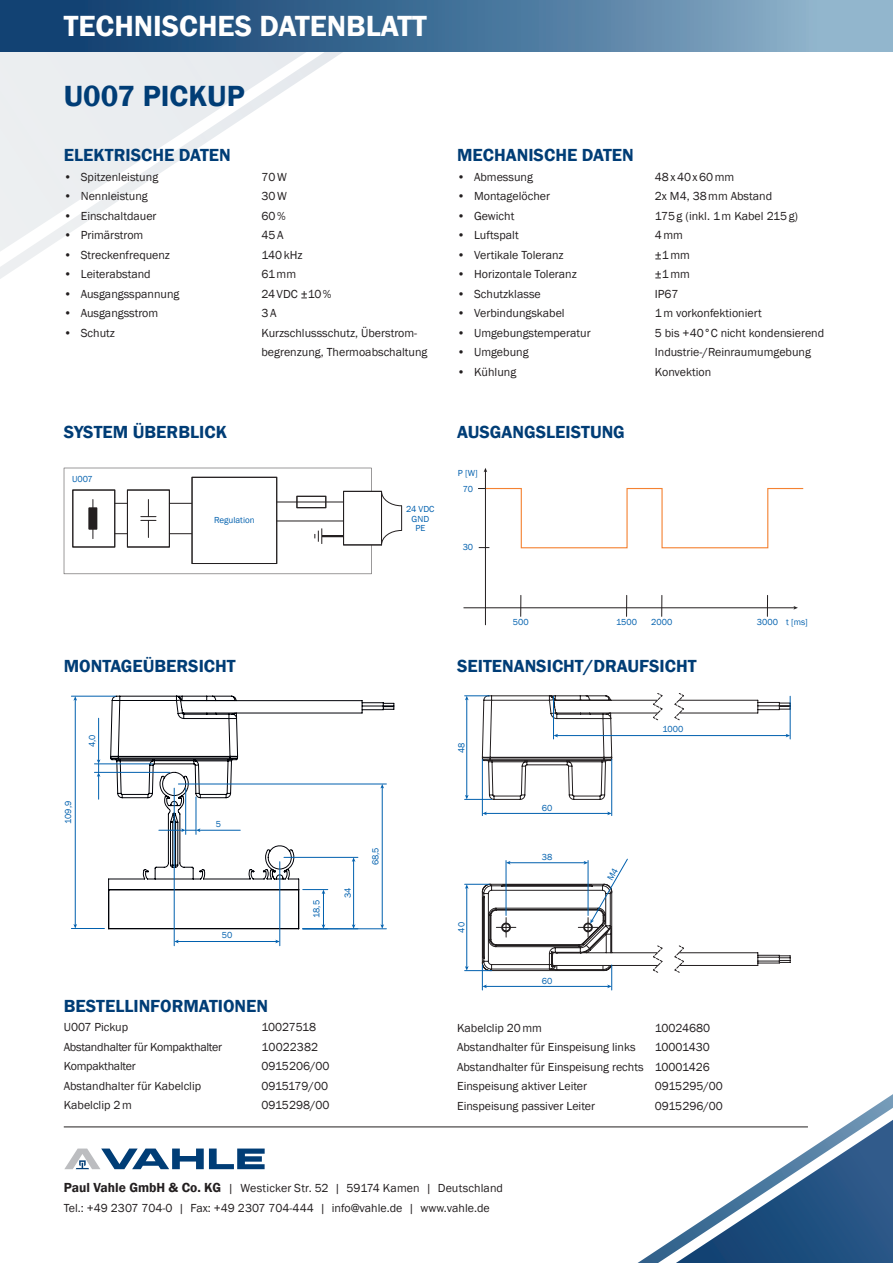
<style>
.page{position:relative;width:893px;height:1263px;background:#fff}
.page>*{position:absolute;margin:0;border:0;box-sizing:border-box;transform-origin:0 0}
.t1{font:600 30px "Franklin Gothic";color:#fff}
.t2{font:600 30px "Franklin Gothic";color:#003d76}
.t3{font:600 18px "Franklin Gothic";color:#003d76}
.t4{font:12px/19.5px "Franklin Gothic";color:#231f20}
.t5{font:12px "Franklin Gothic";letter-spacing:-.02em;color:#231f20}
.t6{font:12px "Franklin Gothic";letter-spacing:.125em;color:#231f20}
.t7{font:9px/9.8px "Franklin Gothic";color:#0160ae;text-align:center}
.s1{font-weight:600;font-size:13.5px}
</style>
<div class="page">
<svg style="left:618px;top:1094px;width:275px;height:169px"></svg>
<svg style="left:0;top:51px;width:425px;height:228px"></svg>
<div style="left:0;top:0;width:893px;height:51px;background:linear-gradient(to right,#013468,#91b5cd)"></div>
<svg style="left:64px;top:1148px;width:201px;height:21px"></svg>
<hr style="left:64px;top:1126px;width:744px;height:1px;background:#231f20">
<svg style="left:64px;top:468px;width:308px;height:106px"></svg>
<div style="left:322px;top:535px;width:21px;height:2px;border:1px solid #231f20"></div>
<hr style="left:277px;top:521px;width:95px;height:1px;background:#231f20">
<hr style="left:277px;top:502px;width:85px;height:1px;background:#231f20">
<div style="left:344px;top:491px;width:37px;height:54px;background:#fff"></div>
<div style="left:343px;top:491px;width:39px;height:54px;border:1px solid #231f20"></div>
<svg style="left:381px;top:491px;width:21px;height:54px"></svg>
<hr style="left:464px;top:607px;width:331px;height:1px;background:#231f20">
<svg style="left:793px;top:606px;width:5px;height:4px"></svg>
<hr style="left:485px;top:471px;width:1px;height:154px;background:#231f20">
<svg style="left:520px;top:595px;width:1px;height:21px"></svg>
<svg style="left:626px;top:595px;width:1px;height:21px"></svg>
<svg style="left:661px;top:595px;width:1px;height:21px"></svg>
<svg style="left:767px;top:595px;width:1px;height:21px"></svg>
<svg style="left:478px;top:488px;width:326px;height:61px"></svg>
<svg style="left:108px;top:695px;width:286px;height:234px"></svg>
<hr style="left:199px;top:830px;width:41px;height:1px;background:#0160ae">
<svg style="left:159px;top:828px;width:41px;height:4px"></svg>
<hr style="left:185px;top:788px;width:1px;height:46px;background:#0160ae">
<hr style="left:196px;top:797px;width:1px;height:37px;background:#0160ae">
<hr style="left:177px;top:941px;width:100px;height:1px;background:#0160ae">
<svg style="left:275px;top:940px;width:5px;height:3px"></svg>
<hr style="left:280px;top:862px;width:1px;height:84px;background:#0160ae">
<hr style="left:174px;top:788px;width:1px;height:158px;background:#0160ae">
<hr style="left:323px;top:893px;width:1px;height:33px;background:#0160ae">
<svg style="left:303px;top:889px;width:25px;height:5px"></svg>
<svg style="left:303px;top:924px;width:25px;height:4px"></svg>
<hr style="left:353px;top:860px;width:1px;height:66px;background:#0160ae">
<hr style="left:284px;top:857px;width:74px;height:1px;background:#0160ae">
<hr style="left:382px;top:787px;width:1px;height:139px;background:#0160ae">
<svg style="left:380px;top:924px;width:4px;height:4px"></svg>
<svg style="left:380px;top:785px;width:4px;height:3px"></svg>
<hr style="left:178px;top:784px;width:208px;height:1px;background:#0160ae">
<hr style="left:303px;top:928px;width:83px;height:1px;background:#0160ae">
<hr style="left:98px;top:718px;width:1px;height:43px;background:#0160ae">
<svg style="left:97px;top:759px;width:3px;height:40px"></svg>
<hr style="left:94px;top:764px;width:59px;height:1px;background:#0160ae">
<hr style="left:94px;top:772px;width:76px;height:1px;background:#0160ae">
<hr style="left:75px;top:699px;width:1px;height:226px;background:#0160ae">
<svg style="left:73px;top:697px;width:4px;height:4px"></svg>
<svg style="left:73px;top:924px;width:4px;height:4px"></svg>
<hr style="left:71px;top:928px;width:33px;height:1px;background:#0160ae">
<hr style="left:71px;top:696px;width:45px;height:1px;background:#0160ae">
<hr style="left:486px;top:813px;width:122px;height:1px;background:#0160ae">
<svg style="left:483px;top:811px;width:4px;height:4px"></svg>
<svg style="left:607px;top:811px;width:4px;height:4px"></svg>
<hr style="left:611px;top:759px;width:1px;height:57px;background:#0160ae">
<hr style="left:482px;top:759px;width:1px;height:57px;background:#0160ae">
<svg style="left:465px;top:693px;width:326px;height:107px"></svg>
<svg style="left:465px;top:858px;width:326px;height:132px"></svg>
<h1 class="t1" style="left:64px;top:8px;width:365px">TECHNISCHES DATENBLATT</h1>
<h1 class="t2" style="left:64px;top:78px;width:183px">U007 PICKUP</h1>
<h2 class="t3" style="left:64px;top:144px;width:169px">ELEKTRISCHE DATEN</h2>
<p class="t4" style="left:64px;top:167px;width:96px">• Spitzenleistung</p>
<p class="t4" style="left:261px;top:167px;width:27px">70W</p>
<p class="t4" style="left:64px;top:187px;width:86px">• Nennleistung</p>
<p class="t4" style="left:261px;top:187px;width:27px">30W</p>
<p class="t4" style="left:64px;top:206px;width:94px">• Einschaltdauer</p>
<p class="t4" style="left:261px;top:206px;width:26px">60%</p>
<p class="t4" style="left:64px;top:226px;width:81px">• Primärstrom</p>
<p class="t4" style="left:261px;top:226px;width:24px">45A</p>
<p class="t4" style="left:64px;top:245px;width:108px">• Streckenfrequenz</p>
<p class="t4" style="left:261px;top:245px;width:43px">140kHz</p>
<p class="t4" style="left:64px;top:265px;width:88px">• Leiterabstand</p>
<p class="t4" style="left:261px;top:265px;width:36px">61mm</p>
<p class="t4" style="left:64px;top:284px;width:117px">• Ausgangsspannung</p>
<p class="t4" style="left:261px;top:284px;width:72px">24VDC ±10%</p>
<p class="t4" style="left:64px;top:304px;width:96px">• Ausgangsstrom</p>
<p class="t4" style="left:261px;top:304px;width:16px">3A</p>
<p class="t4" style="left:64px;top:323px;width:53px">• Schutz</p>
<p class="t4" style="left:261px;top:323px;width:167px">Kurzschlussschutz, Überstrom&shy;begrenzung, Thermoabschaltung</p>
<h2 class="t3" style="left:457px;top:144px;width:178px">MECHANISCHE DATEN</h2>
<p class="t4" style="left:457px;top:167px;width:77px">• Abmessung</p>
<p class="t6" style="left:655px;top:169px;width:81px">48x40x60mm</p>
<p class="t4" style="left:457px;top:187px;width:94px">• Montagelöcher</p>
<p class="t4" style="left:655px;top:187px;width:119px">2x M4, 38mm Abstand</p>
<p class="t4" style="left:457px;top:206px;width:59px">• Gewicht</p>
<p class="t4" style="left:655px;top:206px;width:145px">175g (inkl. 1m Kabel 215g)</p>
<p class="t4" style="left:457px;top:226px;width:63px">• Luftspalt</p>
<p class="t4" style="left:655px;top:226px;width:30px">4mm</p>
<p class="t4" style="left:457px;top:245px;width:108px">• Vertikale Toleranz</p>
<p class="t4" style="left:655px;top:245px;width:37px">±1mm</p>
<p class="t4" style="left:457px;top:265px;width:121px">• Horizontale Toleranz</p>
<p class="t4" style="left:655px;top:265px;width:37px">±1mm</p>
<p class="t4" style="left:457px;top:284px;width:85px">• Schutzklasse</p>
<p class="t4" style="left:655px;top:284px;width:25px">IP67</p>
<p class="t4" style="left:457px;top:304px;width:109px">• Verbindungskabel</p>
<p class="t4" style="left:655px;top:304px;width:108px">1m vorkonfektioniert</p>
<p class="t4" style="left:457px;top:323px;width:135px">• Umgebungstemperatur</p>
<p class="t4" style="left:655px;top:323px;width:171px">5 bis +40°C nicht kondensierend</p>
<p class="t4" style="left:457px;top:343px;width:73px">• Umgebung</p>
<p class="t4" style="left:655px;top:343px;width:158px">Industrie-/Reinraumumgebung</p>
<p class="t4" style="left:457px;top:362px;width:61px">• Kühlung</p>
<p class="t4" style="left:655px;top:362px;width:58px">Konvektion</p>
<h2 class="t3" style="left:64px;top:421px;width:165px">SYSTEM ÜBERBLICK</h2>
<h2 class="t3" style="left:457px;top:421px;width:169px">AUSGANGSLEISTUNG</h2>
<p class="t7" style="left:72px;top:474px;width:22px">U007</p>
<p class="t7" style="left:214px;top:515px;width:42px">Regulation</p>
<p class="t7" style="left:406px;top:504px;width:30px">24 VDC<br>GND<br>PE</p>
<p class="t7" style="left:458px;top:468px;width:21px">P [W]</p>
<p class="t7" style="left:463px;top:484px;width:12px">70</p>
<p class="t7" style="left:463px;top:542px;width:12px">30</p>
<p class="t7" style="left:513px;top:617px;width:17px">500</p>
<p class="t7" style="left:616px;top:617px;width:22px">1500</p>
<p class="t7" style="left:651px;top:617px;width:23px">2000</p>
<p class="t7" style="left:757px;top:617px;width:23px">3000</p>
<p class="t7" style="left:786px;top:617px;width:23px">t [ms]</p>
<h2 class="t3" style="left:64px;top:655px;width:173px">MONTAGEÜBERSICHT</h2>
<h2 class="t3" style="left:457px;top:655px;width:241px">SEITENANSICHT/DRAUFSICHT</h2>
<p class="t7" style="left:87px;top:747px;width:14px;rotate:-90deg">4,0</p>
<p class="t7" style="left:457px;top:753px;width:12px;rotate:-90deg">48</p>
<p class="t7" style="left:63px;top:824px;width:25px;rotate:-90deg">109,9</p>
<p class="t7" style="left:542px;top:803px;width:12px">60</p>
<p class="t7" style="left:216px;top:820px;width:7px">5</p>
<p class="t7" style="left:222px;top:930px;width:12px">50</p>
<p class="t7" style="left:312px;top:918px;width:20px;rotate:-90deg">18,5</p>
<p class="t7" style="left:343px;top:898px;width:12px;rotate:-90deg">34</p>
<p class="t7" style="left:371px;top:865px;width:20px;rotate:-90deg">68,5</p>
<p class="t7" style="left:457px;top:933px;width:12px;rotate:-90deg">40</p>
<p class="t7" style="left:542px;top:853px;width:12px">38</p>
<p class="t7" style="left:542px;top:976px;width:12px">60</p>
<p class="t7" style="left:662px;top:724px;width:22px">1000</p>
<h2 class="t3" style="left:64px;top:995px;width:206px">BESTELLINFORMATIONEN</h2>
<p class="t4" style="left:64px;top:1018px;width:66px">U007 Pickup</p>
<p class="t4" style="left:261px;top:1018px;width:56px">10027518</p>
<p class="t5" style="left:64px;top:1039px;width:160px">Abstandhalter für Kompakthalter</p>
<p class="t4" style="left:261px;top:1037px;width:58px">10022382</p>
<p class="t5" style="left:64px;top:1059px;width:74px">Kompakthalter</p>
<p class="t4" style="left:261px;top:1057px;width:70px">0915206/00</p>
<p class="t4" style="left:64px;top:1076px;width:139px">Abstandhalter für Kabelclip</p>
<p class="t4" style="left:261px;top:1076px;width:68px">0915179/00</p>
<p class="t4" style="left:64px;top:1096px;width:70px">Kabelclip 2m</p>
<p class="t4" style="left:261px;top:1096px;width:70px">0915298/00</p>
<p class="t4" style="left:457px;top:1018px;width:86px">Kabelclip 20mm</p>
<p class="t4" style="left:655px;top:1018px;width:57px">10024680</p>
<p class="t4" style="left:457px;top:1038px;width:180px">Abstandhalter für Einspeisung links</p>
<p class="t4" style="left:457px;top:1038px;width:254px;text-align:justify;text-indent:198px">10001430<br>Abstandhalter für Einspeisung rechts 10001426<br>Einspeisung aktiver Leiter</p>
<p class="t4" style="left:655px;top:1077px;width:70px">0915295/00</p>
<p class="t4" style="left:457px;top:1096px;width:139px">Einspeisung passiver Leiter</p>
<p class="t4" style="left:655px;top:1096px;width:70px">0915296/00</p>
<p class="t4" style="left:64px;top:1179px;width:441px"><span class="s1">Paul Vahle GmbH &amp; Co. KG</span> | Westicker Str. 52 | 59174 Kamen | Deutschland<br>Tel.: +49 2307 704-0 | Fax: +49 2307 704-444 | info@vahle.de | www.vahle.de</p>
</div>
